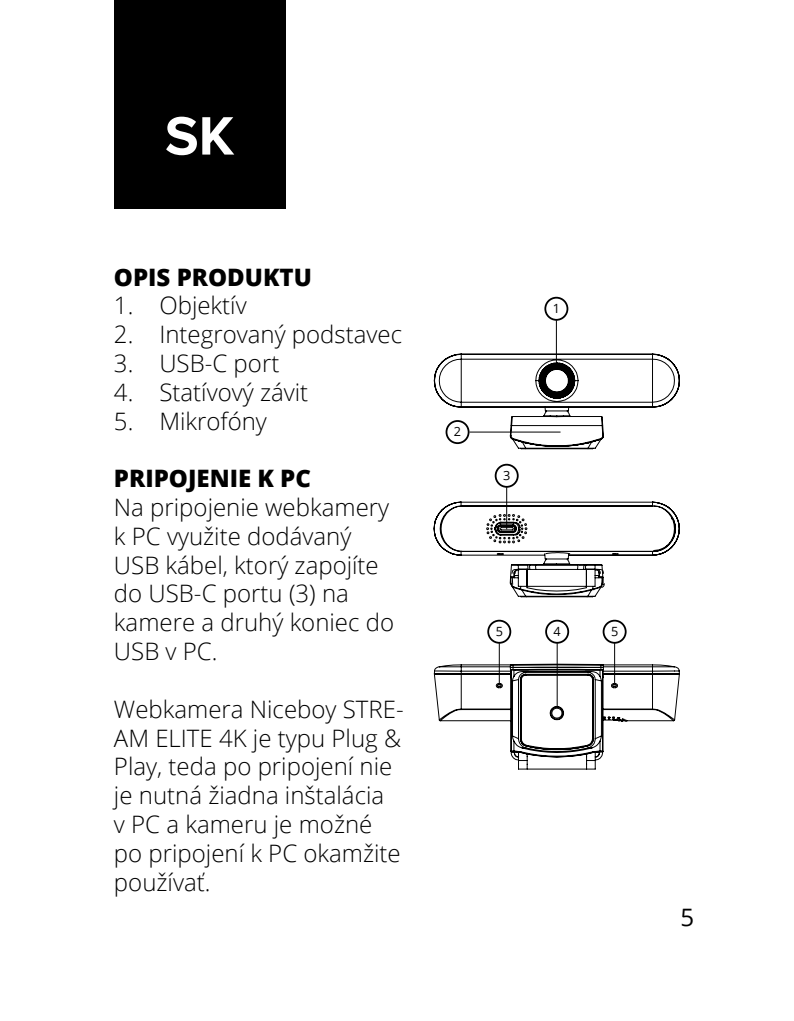
<style>
.page{position:relative;width:794px;height:1021px;background:#fff}
.page>*{position:absolute;margin:0;border:0;box-sizing:border-box;transform-origin:0 0}
.t1{font:700 56px "Proxima Nova";color:#fff}
.t2{font:300 24px/28.8px "Open Sans";color:#000}
.t3{font:800 24px "Open Sans";color:#000}
.t4{font:24px "Open Sans";color:#000}
.t5{font:12.8px "Open Sans";color:#000}
</style>
<div class="page">
<div style="left:114px;top:0;width:171px;height:208px;background:#000"></div>
<hr style="left:506px;top:487px;width:1px;height:42px;background:#000">
<hr style="left:498px;top:643px;width:2px;height:42px;background:#000">
<hr style="left:614px;top:643px;width:1px;height:42px;background:#000">
<hr style="left:556px;top:643px;width:2px;height:65px;background:#000">
<hr style="left:556px;top:320px;width:1px;height:42px;background:#000">
<div style="left:495px;top:464px;width:23px;height:24px;border:2px solid #000;border-radius:50%"></div>
<div style="left:487px;top:619px;width:24px;height:24px;border:2px solid #000;border-radius:50%"></div>
<div style="left:602px;top:619px;width:24px;height:24px;border:2px solid #000;border-radius:50%"></div>
<div style="left:545px;top:619px;width:24px;height:24px;border:2px solid #000;border-radius:50%"></div>
<div style="left:544px;top:297px;width:24px;height:24px;border:2px solid #000;border-radius:50%"></div>
<svg style="left:433px;top:663px;width:247px;height:106px"></svg>
<svg style="left:433px;top:353px;width:247px;height:96px"></svg>
<svg style="left:433px;top:501px;width:247px;height:96px"></svg>
<p class="t1" style="left:165px;top:94px;width:71px">SK</p>
<p class="t3" style="left:114px;top:258px;width:199px">OPIS PRODUKTU</p>
<p class="t2" style="left:114px;top:290px;width:134px">1. Objektív</p>
<p class="t2" style="left:114px;top:319px;width:290px">2. Integrovaný podstavec</p>
<p class="t2" style="left:114px;top:348px;width:167px">3. USB-C port</p>
<p class="t2" style="left:114px;top:377px;width:196px">4. Statívový závit</p>
<p class="t2" style="left:114px;top:406px;width:154px">5. Mikrofóny</p>
<p class="t3" style="left:114px;top:460px;width:198px">PRIPOJENIE K PC</p>
<p class="t2" style="left:114px;top:492px;width:282px">Na pripojenie webkamery k PC využite dodávaný<br>USB kábel, ktorý zapojíte do USB-C portu (3) na kamere a druhý koniec do<br>USB v PC.</p>
<p class="t2" style="left:114px;top:694px;width:291px">Webkamera Niceboy STRE-<br>AM ELITE 4K je typu Plug &amp;<br>Play, teda po pripojení nie je nutná žiadna inštalácia<br>v PC a kameru je možné po pripojení k PC okamžite používať.</p>
<p class="t5" style="left:553px;top:299px;width:9px">1</p>
<p class="t5" style="left:454px;top:423px;width:9px">2</p>
<p class="t5" style="left:503px;top:466px;width:9px">3</p>
<p class="t5" style="left:495px;top:622px;width:9px">5</p>
<p class="t5" style="left:553px;top:622px;width:9px">4</p>
<p class="t5" style="left:611px;top:622px;width:9px">5</p>
<p class="t4" style="left:680px;top:900px;width:15px">5</p>
</div>
